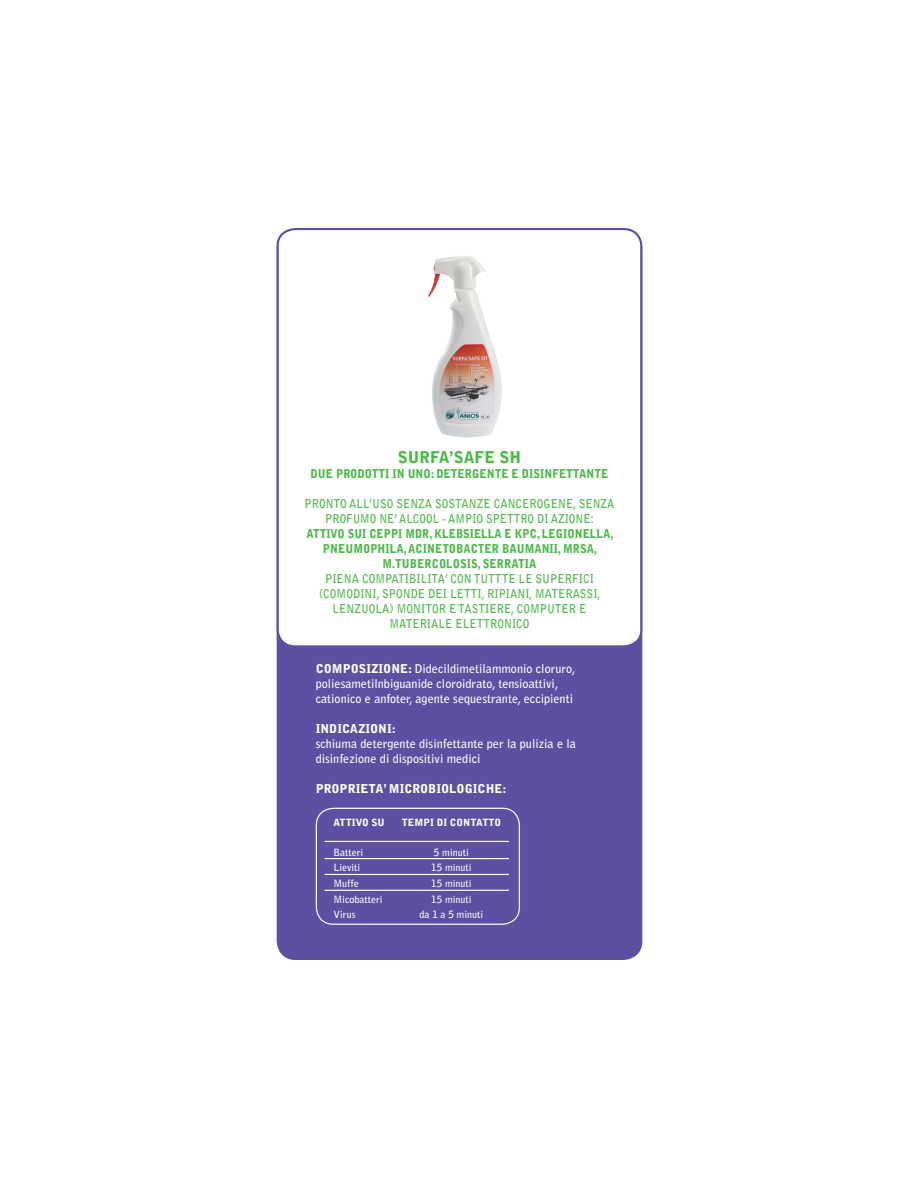
<style>
.page{position:relative;width:918px;height:1188px;background:#fff}
.page>*{position:absolute;margin:0;border:0;box-sizing:border-box;transform-origin:0 0}
.t1{font:900 16.2px "Bell Gothic Std";color:#4cb848}
.t2{font:700 12.15px/15px "Bell Gothic Std";color:#4cb848;text-align:center;scale:.9 1}
.t3{font:700 12.15px/15px "Bell Gothic Std";color:#fff}
.t4{font:900 12.15px/15px "Bell Gothic Std";color:#4cb848;text-align:center;scale:.89 1}
.t5{font:900 12.15px "Bell Gothic Std";color:#4cb848;scale:.9 1}
.t6{font:900 12.15px "Bell Gothic Std";color:#fff}
.t7{font:700 10.05px "Bell Gothic Std";color:#fff}
.t8{font:900 10.05px "Bell Gothic Std";color:#fff}
.s1{font-weight:900}
</style>
<div class="page">
<div style="left:278px;top:230px;width:363px;height:729px;background:#5d4fa1;border-radius:18px"></div>
<div style="left:278px;top:229px;width:363px;height:417px;background:#fff;border-radius:17px"></div>
<img style="left:428px;top:256px;width:74px;height:182px">
<div style="left:277px;top:228px;width:365px;height:420px;border:2px solid #5d4fa1;border-radius:17px"></div>
<div style="left:316px;top:808px;width:204px;height:117px;border:1px solid #fff;border-radius:17px"></div>
<hr style="left:325px;top:858px;width:184px;height:1px;background:#fff">
<hr style="left:325px;top:874px;width:184px;height:1px;background:#fff">
<hr style="left:325px;top:890px;width:184px;height:1px;background:#fff">
<hr style="left:325px;top:841px;width:184px;height:1px;background:#fff">
<p class="t1" style="left:398px;top:448px;width:125px">SURFA’SAFE SH</p>
<p class="t5" style="left:311px;top:467px;width:332px">DUE PRODOTTI IN UNO: DETERGENTE E DISINFETTANTE</p>
<p class="t2" style="left:304px;top:496px;width:346px">PRONTO ALL’USO SENZA SOSTANZE CANCEROGENE, SENZA<br>PROFUMO NE’ ALCOOL - AMPIO SPETTRO DI AZIONE:</p>
<p class="t4" style="left:306px;top:526px;width:347px">ATTIVO SUI CEPPI MDR, KLEBSIELLA E KPC, LEGIONELLA,<br>PNEUMOPHILA, ACINETOBACTER BAUMANII, MRSA,</p>
<p class="t5" style="left:383px;top:557px;width:173px">M.TUBERCOLOSIS, SERRATIA</p>
<p class="t2" style="left:325px;top:571px;width:300px">PIENA COMPATIBILITA’ CON TUTTTE LE SUPERFICI</p>
<p class="t2" style="left:319px;top:586px;width:314px">(COMODINI, SPONDE DEI LETTI, RIPIANI, MATERASSI,</p>
<p class="t2" style="left:332px;top:601px;width:284px">LENZUOLA) MONITOR E TASTIERE, COMPUTER E</p>
<p class="t2" style="left:389px;top:616px;width:157px">MATERIALE ELETTRONICO</p>
<p class="t3" style="left:316px;top:661px;width:261px"><span class="s1">COMPOSIZIONE:</span> Didecildimetilammonio cloruro,</p>
<p class="t3" style="left:316px;top:676px;width:244px">poliesametilnbiguanide cloroidrato, tensioattivi,</p>
<p class="t3" style="left:316px;top:691px;width:259px">cationico e anfoter, agente sequestrante, eccipienti</p>
<p class="t6" style="left:316px;top:722px;width:82px">INDICAZIONI:</p>
<p class="t3" style="left:316px;top:736px;width:262px">schiuma detergente disinfettante per la pulizia e la disinfezione di dispositivi medici</p>
<p class="t6" style="left:316px;top:782px;width:192px">PROPRIETA’ MICROBIOLOGICHE:</p>
<p class="t8" style="left:333px;top:816px;width:53px">ATTIVO SU</p>
<p class="t7" style="left:333px;top:846px;width:31px">Batteri</p>
<p class="t7" style="left:333px;top:862px;width:28px">Lieviti</p>
<p class="t7" style="left:333px;top:877px;width:27px">Muffe</p>
<p class="t7" style="left:333px;top:893px;width:51px">Micobatteri</p>
<p class="t7" style="left:333px;top:909px;width:24px">Virus</p>
<p class="t8" style="left:402px;top:816px;width:101px">TEMPI DI CONTATTO</p>
<p class="t7" style="left:434px;top:846px;width:36px">5 minuti</p>
<p class="t7" style="left:431px;top:862px;width:42px">15 minuti</p>
<p class="t7" style="left:431px;top:877px;width:42px">15 minuti</p>
<p class="t7" style="left:431px;top:893px;width:42px">15 minuti</p>
<p class="t7" style="left:420px;top:909px;width:65px">da 1 a 5 minuti</p>
</div>
